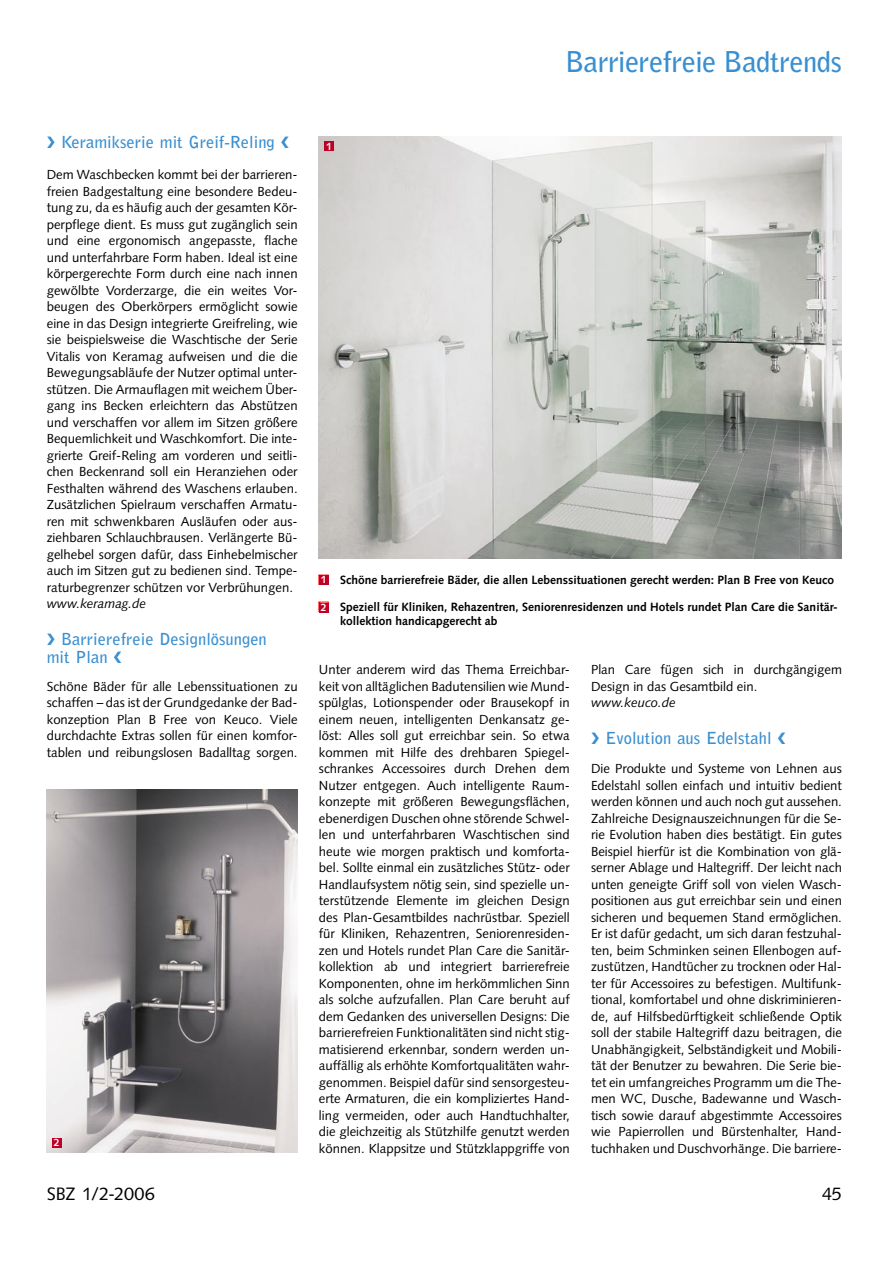
<style>
.page{position:relative;width:893px;height:1263px;background:#fff}
.page>*{position:absolute;margin:0;border:0;box-sizing:border-box;transform-origin:0 0}
.t1{font:700 28.5px "Bell Gothic Std";letter-spacing:-.02em;color:#398fd1}
.t2{font:18px "Syntax LT Std";color:#000}
.SBZ_14-Meldungen_Dachzeile{font:700 16.5px/18px "Bell Gothic Std";color:#398fd1}
.SBZ_05-Grundtext{font:13.2px/16.5px "Syntax LT Std";color:#000;text-align:justify}
.SBZ_05-Grundtext-2{font:italic 13.2px "Syntax LT Std";color:#000}
.SBZ_12-Bildunterschrift{font:italic 13.2px "Syntax LT Std";color:#000}
.SBZ_12-Bildunterschrift-2{font:700 12px/13.5px "Syntax LT Std";color:#000}
.SBZ_12-Bildunterschrift-3{font:700 10.5px "Syntax LT Std";color:#fff}
</style>
<div class="page">
<img style="left:319px;top:136px;width:523px;height:423px">
<img style="left:47px;top:790px;width:251px;height:363px">
<svg style="left:318px;top:574px;width:11px;height:11px"></svg>
<svg style="left:318px;top:601px;width:11px;height:11px"></svg>
<div style="left:52px;top:1138px;width:9px;height:9px;background:#be0027"></div>
<div style="left:324px;top:141px;width:10px;height:10px;background:#be0027"></div>
<div style="left:319px;top:575px;width:9px;height:9px;background:#be0027"></div>
<div style="left:319px;top:603px;width:9px;height:9px;background:#be0027"></div>
<h1 class="t1" style="left:565px;top:45px;width:278px">Barrierefreie Badtrends</h1>
<p class="SBZ_14-Meldungen_Dachzeile" style="left:47px;top:133px;width:244px">❯ Keramikserie mit Greif-Reling ❮</p>
<p class="SBZ_05-Grundtext" style="left:47px;top:166px;width:252px">Dem Waschbecken kommt bei der barrieren&shy;freien Badgestaltung eine besondere Bedeu&shy;tung zu, da es häufig auch der gesamten Kör&shy;perpflege dient. Es muss gut zugänglich sein und eine ergonomisch angepasste, flache und unterfahrbare Form haben. Ideal ist eine körpergerechte Form durch eine nach innen gewölbte Vorderzarge, die ein weites Vor&shy;beugen des Oberkörpers ermöglicht sowie eine in das Design integrierte Greifreling, wie sie beispielsweise die Waschtische der Serie Vitalis von Keramag aufweisen und die die Bewegungsabläufe der Nutzer optimal unter&shy;stützen. Die Armauflagen mit weichem Über&shy;gang ins Becken erleichtern das Abstützen und verschaffen vor allem im Sitzen größere Bequemlichkeit und Waschkomfort. Die inte&shy;grierte Greif-Reling am vorderen und seitli&shy;chen Beckenrand soll ein Heranziehen oder Festhalten während des Waschens erlauben.<br>Zusätzlichen Spielraum verschaffen Armatu&shy;ren mit schwenkbaren Ausläufen oder aus&shy;ziehbaren Schlauchbrausen. Verlängerte Bü&shy;gelhebel sorgen dafür, dass Einhebelmischer auch im Sitzen gut zu bedienen sind. Tempe&shy;raturbegrenzer schützen vor Verbrühungen.</p>
<p class="SBZ_05-Grundtext-2" style="left:47px;top:596px;width:101px">www.keramag.de</p>
<p class="SBZ_14-Meldungen_Dachzeile" style="left:47px;top:630px;width:222px">❯ Barrierefreie Designlösungen mit Plan ❮</p>
<p class="SBZ_05-Grundtext" style="left:47px;top:678px;width:252px">Schöne Bäder für alle Lebenssituationen zu schaffen – das ist der Grundgedanke der Bad&shy;konzeption Plan B Free von Keuco. Viele durchdachte Extras sollen für einen komfor&shy;tablen und reibungslosen Badalltag sorgen.</p>
<p class="SBZ_12-Bildunterschrift-3" style="left:54px;top:1137px;width:7px">2</p>
<p class="SBZ_12-Bildunterschrift-3" style="left:326px;top:140px;width:7px">1</p>
<p class="SBZ_12-Bildunterschrift-3" style="left:321px;top:574px;width:7px">1</p>
<p class="SBZ_12-Bildunterschrift-3" style="left:321px;top:601px;width:7px">2</p>
<p class="SBZ_12-Bildunterschrift-2" style="left:340px;top:574px;width:496px">Schöne barrierefreie Bäder, die allen Lebenssituationen gerecht werden: Plan B Free von Keuco</p>
<p class="SBZ_12-Bildunterschrift-2" style="left:340px;top:601px;width:499px">Speziell für Kliniken, Rehazentren, Seniorenresidenzen und Hotels rundet Plan Care die Sanitär&shy;kollektion handicapgerecht ab</p>
<p class="SBZ_05-Grundtext" style="left:319px;top:661px;width:252px">Unter anderem wird das Thema Erreichbar&shy;keit von alltäglichen Badutensilien wie Mund&shy;spülglas, Lotionspender oder Brausekopf in einem neuen, intelligenten Denkansatz ge&shy;löst: Alles soll gut erreichbar sein. So etwa kommen mit Hilfe des drehbaren Spiegel&shy;schrankes Accessoires durch Drehen dem Nutzer entgegen. Auch intelligente Raum&shy;konzepte mit größeren Bewegungsflächen, ebenerdigen Duschen ohne störende Schwel&shy;len und unterfahrbaren Waschtischen sind heute wie morgen praktisch und komforta&shy;bel. Sollte einmal ein zusätzliches Stütz- oder Handlaufsystem nötig sein, sind spezielle un&shy;terstützende Elemente im gleichen Design des Plan-Gesamtbildes nachrüstbar. Speziell für Kliniken, Rehazentren, Seniorenresiden&shy;zen und Hotels rundet Plan Care die Sanitär&shy;kollektion ab und integriert barrierefreie Komponenten, ohne im herkömmlichen Sinn als solche aufzufallen. Plan Care beruht auf dem Gedanken des universellen Designs: Die barrierefreien Funktionalitäten sind nicht stig&shy;matisierend erkennbar, sondern werden un&shy;auffällig als erhöhte Komfortqualitäten wahr&shy;genommen. Beispiel dafür sind sensorgesteu&shy;erte Armaturen, die ein kompliziertes Hand&shy;ling vermeiden, oder auch Handtuchhalter, die gleichzeitig als Stützhilfe genutzt werden können. Klappsitze und Stützklappgriffe von</p>
<p class="SBZ_05-Grundtext" style="left:591px;top:661px;width:252px">Plan Care fügen sich in durchgängigem<br>Design in das Gesamtbild ein.</p>
<p class="SBZ_12-Bildunterschrift" style="left:591px;top:695px;width:86px">www.keuco.de</p>
<p class="SBZ_14-Meldungen_Dachzeile" style="left:591px;top:729px;width:196px">❯ Evolution aus Edelstahl ❮</p>
<p class="SBZ_05-Grundtext" style="left:591px;top:760px;width:252px">Die Produkte und Systeme von Lehnen aus Edelstahl sollen einfach und intuitiv bedient werden können und auch noch gut aussehen.<br>Zahlreiche Designauszeichnungen für die Se&shy;rie Evolution haben dies bestätigt. Ein gutes Beispiel hierfür ist die Kombination von glä&shy;serner Ablage und Haltegriff. Der leicht nach unten geneigte Griff soll von vielen Wasch&shy;positionen aus gut erreichbar sein und einen sicheren und bequemen Stand ermöglichen.<br>Er ist dafür gedacht, um sich daran festzuhal&shy;ten, beim Schminken seinen Ellenbogen auf&shy;zustützen, Handtücher zu trocknen oder Hal&shy;ter für Accessoires zu befestigen. Multifunk&shy;tional, komfortabel und ohne diskriminieren&shy;de, auf Hilfsbedürftigkeit schließende Optik soll der stabile Haltegriff dazu beitragen, die Unabhängigkeit, Selbständigkeit und Mobili&shy;tät der Benutzer zu bewahren. Die Serie bie&shy;tet ein umfangreiches Programm um die The&shy;men WC, Dusche, Badewanne und Wasch&shy;tisch sowie darauf abgestimmte Accessoires wie Papierrollen und Bürstenhalter, Hand&shy;tuchhaken und Duschvorhänge. Die barriere-</p>
<h2 class="t2" style="left:47px;top:1183px;width:110px">SBZ 1/2-2006</h2>
<h2 class="t2" style="left:822px;top:1183px;width:21px">45</h2>
</div>
